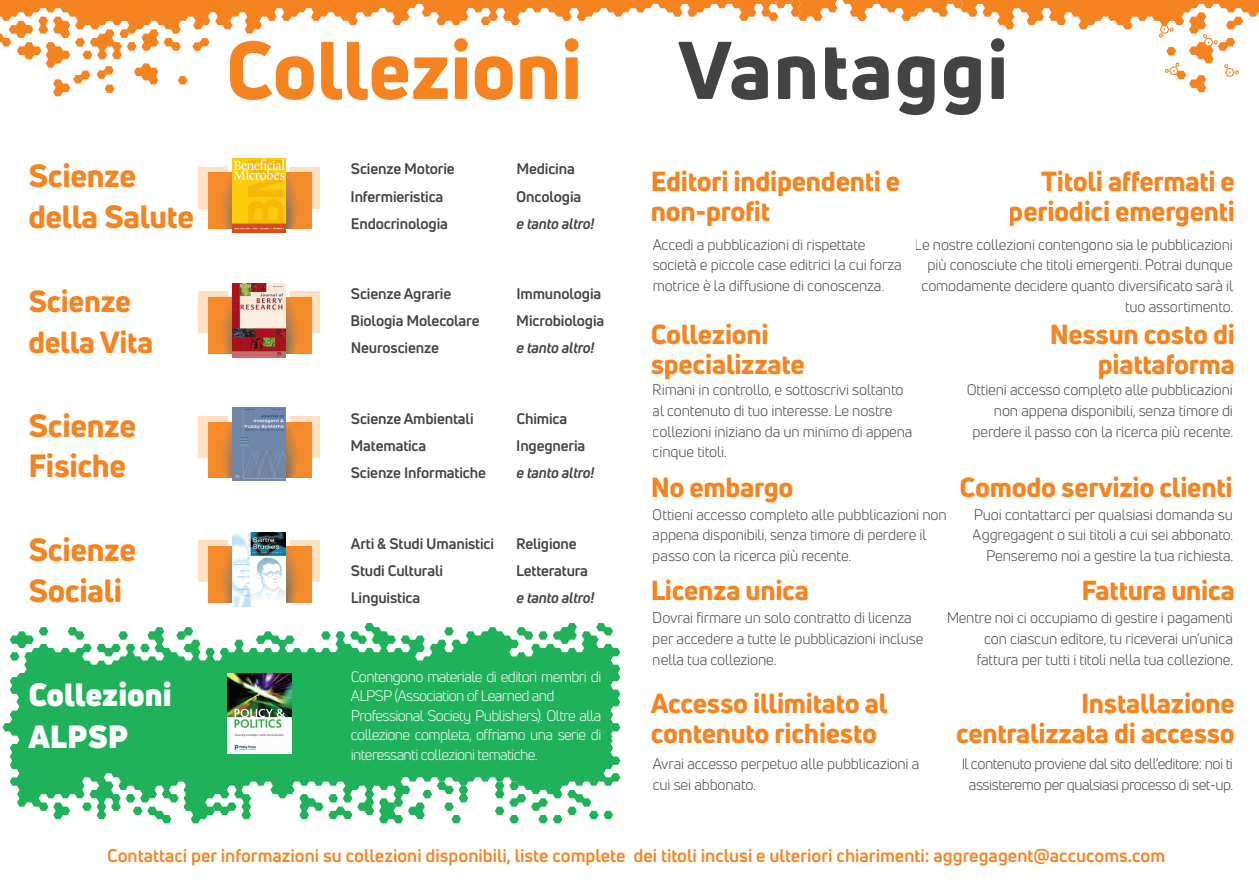
<style>
.page{position:relative;width:1259px;height:893px;background:#fff}
.page>*{position:absolute;margin:0;border:0;box-sizing:border-box;transform-origin:0 0}
.t1{font:800 79.8px "Uni Neue";color:#f58420}
.t2{font:800 79.8px "Uni Neue";letter-spacing:.025em;color:#434343}
.titles{font:800 31.5px/40.5px "Uni Neue";letter-spacing:-.01em;color:#f58420}
.t3{font:900 31.5px/41.5px "Uni Neue";color:#fff}
.titles-2{font:800 30px/40.5px "Uni Neue";letter-spacing:-.01em;color:#f58420}
.titles-3{font:800 27px/30px "Uni Neue";letter-spacing:-.01em;color:#f58420;text-align:right}
.t4{font:700 18px "Uni Neue";color:#f58420}
.t5{font:15px/20.7px "Uni Neue";letter-spacing:-.01em;color:#434343}
.t6{font:700 15px "Uni Neue";letter-spacing:-.01em;color:#434242}
.body{font:15px/19.5px "Uni Neue";letter-spacing:-.04em;color:#fff}
.t7{font:15px/20.7px "Uni Neue";letter-spacing:-.03em;color:#434343;text-align:center}
.t8{font:italic 700 15px "Uni Neue";letter-spacing:-.01em;color:#434242}
</style>
<div class="page">
<svg style="left:3px;top:623px;width:617px;height:200px;fill:#1fb25a"></svg>
<svg style="left:495px;top:782px;width:118px;height:41px"></svg>
<svg style="left:299px;top:794px;width:53px;height:25px"></svg>
<svg style="left:379px;top:782px;width:89px;height:41px"></svg>
<svg style="left:0;top:0;width:1259px;height:96px"></svg>
<svg style="left:603px;top:723px;width:17px;height:22px"></svg>
<div style="left:198px;top:167px;width:30px;height:41px;background:#fddfc2"></div>
<div style="left:198px;top:292px;width:30px;height:41px;background:#fddfc2"></div>
<div style="left:198px;top:416px;width:30px;height:41px;background:#fddfc2"></div>
<div style="left:198px;top:541px;width:30px;height:41px;background:#fddfc2"></div>
<div style="left:290px;top:167px;width:30px;height:41px;background:#fddfc2"></div>
<div style="left:290px;top:292px;width:30px;height:41px;background:#fddfc2"></div>
<div style="left:290px;top:416px;width:30px;height:41px;background:#fddfc2"></div>
<div style="left:290px;top:541px;width:30px;height:41px;background:#fddfc2"></div>
<svg style="left:209px;top:173px;width:24px;height:56px"></svg>
<svg style="left:209px;top:298px;width:24px;height:55px"></svg>
<svg style="left:209px;top:422px;width:24px;height:56px"></svg>
<svg style="left:209px;top:547px;width:24px;height:55px"></svg>
<svg style="left:286px;top:173px;width:25px;height:56px"></svg>
<svg style="left:286px;top:298px;width:25px;height:55px"></svg>
<svg style="left:286px;top:422px;width:25px;height:56px"></svg>
<svg style="left:286px;top:547px;width:25px;height:55px"></svg>
<img style="left:227px;top:673px;width:65px;height:80px">
<img style="left:233px;top:159px;width:53px;height:73px">
<img style="left:233px;top:408px;width:53px;height:72px">
<img style="left:233px;top:532px;width:53px;height:74px">
<img style="left:233px;top:283px;width:53px;height:74px">
<p class="titles" style="left:28px;top:155px;width:167px">Scienze della Salute</p>
<p class="titles-2" style="left:28px;top:281px;width:126px">Scienze della Vita</p>
<p class="titles" style="left:28px;top:405px;width:109px">Scienze<br>Fisiche</p>
<p class="titles" style="left:28px;top:529px;width:109px">Scienze<br>Sociali</p>
<p class="t1" style="left:226px;top:16px;width:358px">Collezioni</p>
<p class="t6" style="left:351px;top:160px;width:105px">Scienze Motorie</p>
<p class="t6" style="left:516px;top:160px;width:60px">Medicina</p>
<p class="t6" style="left:350px;top:187px;width:94px">Infermieristica</p>
<p class="t6" style="left:516px;top:187px;width:67px">Oncologia</p>
<p class="t6" style="left:351px;top:214px;width:99px">Endocrinologia</p>
<p class="t8" style="left:516px;top:214px;width:79px">e tanto altro!</p>
<p class="t6" style="left:351px;top:284px;width:102px">Scienze Agrarie</p>
<p class="t6" style="left:516px;top:284px;width:86px">Immunologia</p>
<p class="t6" style="left:350px;top:311px;width:130px">Biologia Molecolare</p>
<p class="t6" style="left:516px;top:311px;width:90px">Microbiologia</p>
<p class="t6" style="left:351px;top:338px;width:90px">Neuroscienze</p>
<p class="t8" style="left:516px;top:338px;width:79px">e tanto altro!</p>
<p class="t6" style="left:351px;top:409px;width:124px">Scienze Ambientali</p>
<p class="t6" style="left:516px;top:409px;width:52px">Chimica</p>
<p class="t6" style="left:350px;top:436px;width:77px">Matematica</p>
<p class="t6" style="left:516px;top:436px;width:71px">Ingegneria</p>
<p class="t6" style="left:351px;top:463px;width:137px">Scienze Informatiche</p>
<p class="t8" style="left:516px;top:463px;width:79px">e tanto altro!</p>
<p class="t6" style="left:351px;top:534px;width:145px">Arti &amp; Studi Umanistici</p>
<p class="t6" style="left:351px;top:561px;width:94px">Studi Culturali</p>
<p class="t6" style="left:351px;top:588px;width:71px">Linguistica</p>
<p class="t6" style="left:516px;top:534px;width:62px">Religione</p>
<p class="t6" style="left:516px;top:561px;width:73px">Letteratura</p>
<p class="t8" style="left:516px;top:588px;width:79px">e tanto altro!</p>
<p class="t3" style="left:28px;top:674px;width:145px">Collezioni<br>ALPSP</p>
<p class="body" style="left:351px;top:666px;width:252px">Contengono materiale di editori membri di<br>ALPSP (Association of Learned and</p>
<p class="body" style="left:351px;top:705px;width:252px;text-align:justify">Professional Society Publishers). Oltre alla collezione completa, offriamo una serie di interessanti collezioni tematiche.</p>
<p class="t2" style="left:678px;top:16px;width:331px">Vantaggi</p>
<p class="titles-3" style="left:651px;top:166px;width:251px;text-align:left">Editori indipendenti e non-profit</p>
<p class="t5" style="left:652px;top:234px;width:251px">Accedi a pubblicazioni di rispettate società e piccole case editrici la cui forza motrice è la diffusione di conoscenza.</p>
<p class="titles-3" style="left:651px;top:319px;width:119px">Collezioni</p>
<p class="titles-3" style="left:651px;top:349px;width:156px">specializzate</p>
<p class="t5" style="left:652px;top:379px;width:261px">Rimani in controllo, e sottoscrivi soltanto al contenuto di tuo interesse. Le nostre collezioni iniziano da un minimo di appena cinque titoli.</p>
<h3 class="titles-3" style="left:1008px;top:166px;width:228px">Titoli affermati e periodici emergenti</h3>
<p class="t5" style="left:914px;top:234px;width:320px;text-align:right">Le nostre collezioni contengono sia le pubblicazioni più conosciute che titoli emergenti. Potrai dunque comodamente decidere quanto diversificato sarà il tuo assortimento.</p>
<p class="titles-3" style="left:1049px;top:319px;width:187px">Nessun costo di</p>
<p class="titles-3" style="left:1097px;top:349px;width:139px">piattaforma</p>
<p class="t5" style="left:966px;top:379px;width:268px;text-align:right">Ottieni accesso completo alle pubblicazioni non appena disponibili, senza timore di perdere il passo con la ricerca più recente.</p>
<p class="titles-3" style="left:959px;top:472px;width:274px">Comodo servizio clienti</p>
<p class="t5" style="left:973px;top:504px;width:262px;text-align:right">Puoi contattarci per qualsiasi domanda su<br>Aggregagent o sui titoli a cui sei abbonato.<br>Penseremo noi a gestire la tua richiesta.</p>
<p class="titles-3" style="left:651px;top:472px;width:144px">No embargo</p>
<p class="t5" style="left:652px;top:504px;width:295px">Ottieni accesso completo alle pubblicazioni non appena disponibili, senza timore di perdere il passo con la ricerca più recente.</p>
<p class="titles-3" style="left:651px;top:575px;width:160px">Licenza unica</p>
<p class="t5" style="left:652px;top:608px;width:272px">Dovrai firmare un solo contratto di licenza per accedere a tutte le pubblicazioni incluse nella tua collezione.</p>
<p class="titles-3" style="left:1081px;top:575px;width:155px">Fattura unica</p>
<p class="t5" style="left:946px;top:608px;width:289px;text-align:right">Mentre noi ci occupiamo di gestire i pagamenti con ciascun editore, tu riceverai un’unica fattura per tutti i titoli nella tua collezione.</p>
<p class="titles-3" style="left:651px;top:687px;width:238px">Accesso illimitato al</p>
<p class="titles-3" style="left:651px;top:717px;width:228px">contenuto richiesto</p>
<p class="t5" style="left:652px;top:753px;width:268px">Avrai accesso perpetuo alle pubblicazioni a cui sei abbonato.</p>
<p class="titles-3" style="left:1081px;top:687px;width:155px">Installazione</p>
<p class="titles-3" style="left:956px;top:717px;width:280px">centralizzata di accesso</p>
<p class="t7" style="left:961px;top:753px;width:273px">Il contenuto proviene dal sito dell’editore: noi ti assisteremo per qualsiasi processo di set-up.</p>
<p class="t4" style="left:107px;top:845px;width:1059px">Contattaci per informazioni su collezioni disponibili, liste complete dei titoli inclusi e ulteriori chiarimenti: aggregagent@accucoms.com</p>
</div>
